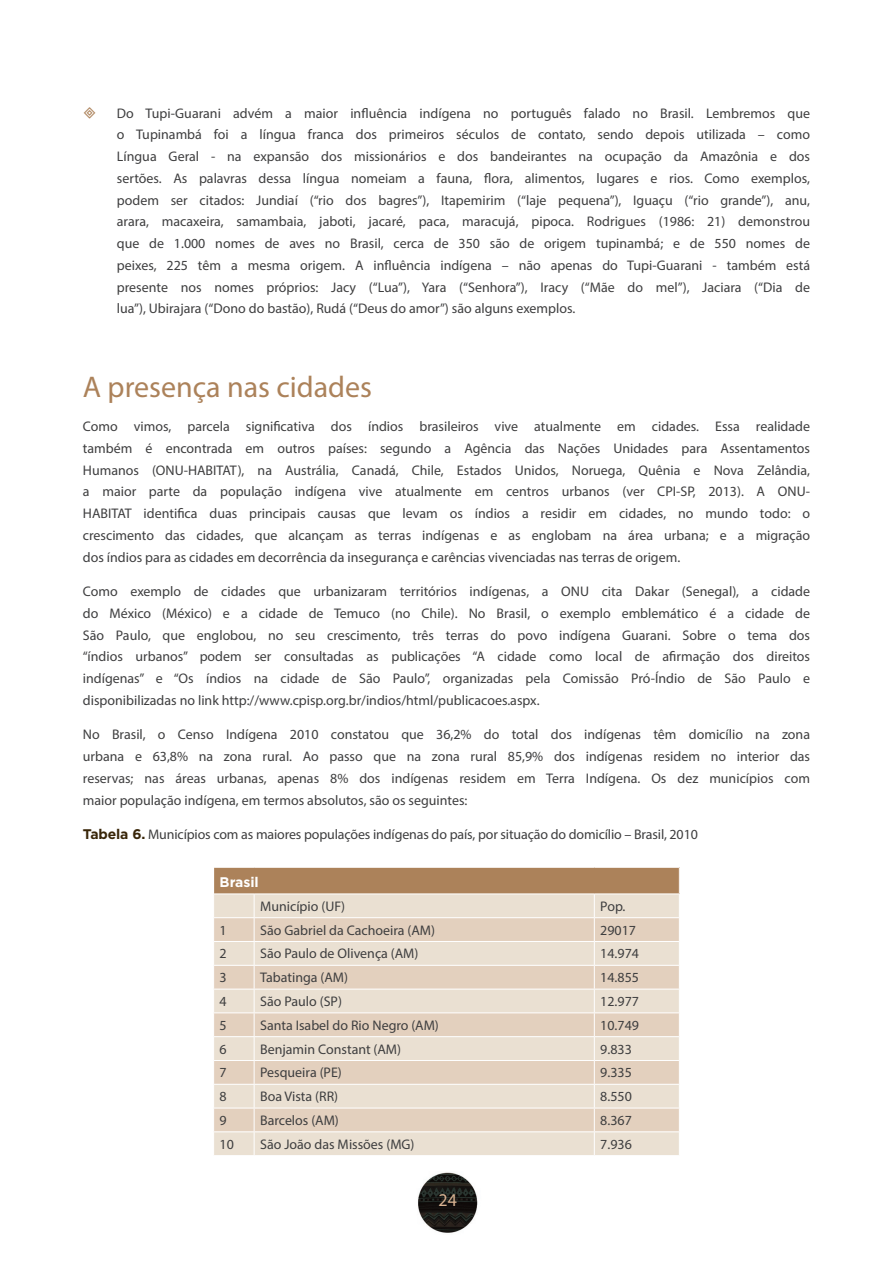
<style>
.page{position:relative;width:893px;height:1263px;background:#fff}
.page>*{position:absolute;margin:0;border:0;box-sizing:border-box;transform-origin:0 0}
.t1{font:30px "Myriad Pro";color:#ac825a}
.t2{font:18px "Myriad Pro";color:#d8b291}
.t3{font:13.95px/21.8px "Myriad Pro";color:#3e3e3f;text-align:justify}
.t4{font:700 13.95px "Gotham";color:#fff}
.s1{font-family:"Gotham";font-weight:700;color:#392609}
</style>
<div class="page">
<img style="left:418px;top:1172px;width:60px;height:61px">
<div style="left:214px;top:867px;width:465px;height:27px;background:#ac825a"></div>
<div style="left:214px;top:894px;width:465px;height:261px;background:#eae0d2"></div>
<svg style="left:214px;top:918px;width:465px;height:213px;background:#e6d7c7"></svg>
<hr style="left:213px;top:867px;width:41px;height:1px;background:#fff">
<hr style="left:254px;top:867px;width:340px;height:1px;background:#fff">
<hr style="left:594px;top:867px;width:86px;height:1px;background:#fff">
<hr style="left:213px;top:893px;width:41px;height:1px;background:#fff">
<hr style="left:254px;top:893px;width:340px;height:1px;background:#fff">
<hr style="left:594px;top:893px;width:86px;height:1px;background:#fff">
<hr style="left:213px;top:917px;width:41px;height:1px;background:#fff">
<hr style="left:254px;top:917px;width:340px;height:1px;background:#fff">
<hr style="left:594px;top:917px;width:86px;height:1px;background:#fff">
<hr style="left:213px;top:941px;width:41px;height:1px;background:#fff">
<hr style="left:254px;top:941px;width:340px;height:1px;background:#fff">
<hr style="left:594px;top:941px;width:86px;height:1px;background:#fff">
<hr style="left:213px;top:965px;width:41px;height:1px;background:#fff">
<hr style="left:254px;top:965px;width:340px;height:1px;background:#fff">
<hr style="left:594px;top:965px;width:86px;height:1px;background:#fff">
<hr style="left:213px;top:989px;width:41px;height:1px;background:#fff">
<hr style="left:254px;top:989px;width:340px;height:1px;background:#fff">
<hr style="left:594px;top:989px;width:86px;height:1px;background:#fff">
<hr style="left:213px;top:1012px;width:41px;height:1px;background:#fff">
<hr style="left:254px;top:1012px;width:340px;height:1px;background:#fff">
<hr style="left:594px;top:1012px;width:86px;height:1px;background:#fff">
<hr style="left:213px;top:1036px;width:41px;height:1px;background:#fff">
<hr style="left:254px;top:1036px;width:340px;height:1px;background:#fff">
<hr style="left:594px;top:1036px;width:86px;height:1px;background:#fff">
<hr style="left:213px;top:1060px;width:41px;height:1px;background:#fff">
<hr style="left:254px;top:1060px;width:340px;height:1px;background:#fff">
<hr style="left:594px;top:1060px;width:86px;height:1px;background:#fff">
<hr style="left:213px;top:1084px;width:41px;height:1px;background:#fff">
<hr style="left:254px;top:1084px;width:340px;height:1px;background:#fff">
<hr style="left:594px;top:1084px;width:86px;height:1px;background:#fff">
<hr style="left:213px;top:1108px;width:41px;height:1px;background:#fff">
<hr style="left:254px;top:1108px;width:340px;height:1px;background:#fff">
<hr style="left:594px;top:1108px;width:86px;height:1px;background:#fff">
<hr style="left:213px;top:1131px;width:41px;height:1px;background:#fff">
<hr style="left:254px;top:1131px;width:340px;height:1px;background:#fff">
<svg style="left:254px;top:894px;width:1px;height:261px"></svg>
<hr style="left:594px;top:1131px;width:86px;height:1px;background:#fff">
<svg style="left:594px;top:894px;width:1px;height:261px"></svg>
<svg style="left:679px;top:868px;width:1px;height:26px"></svg>
<p class="t3" style="left:117px;top:102px;width:695px">Do Tupi-Guarani advém a maior influência indígena no português falado no Brasil. Lembremos que o Tupinambá foi a língua franca dos primeiros séculos de contato, sendo depois utilizada – como Língua Geral - na expansão dos missionários e dos bandeirantes na ocupação da Amazônia e dos sertões. As palavras dessa língua nomeiam a fauna, flora, alimentos, lugares e rios. Como exemplos, podem ser citados: Jundiaí (“rio dos bagres”), Itapemirim (“laje pequena”), Iguaçu (“rio grande”), anu, arara, macaxeira, samambaia, jaboti, jacaré, paca, maracujá, pipoca. Rodrigues (1986: 21) demonstrou que de 1.000 nomes de aves no Brasil, cerca de 350 são de origem tupinambá; e de 550 nomes de peixes, 225 têm a mesma origem. A influência indígena – não apenas do Tupi-Guarani - também está presente nos nomes próprios: Jacy (“Lua”), Yara (“Senhora”), Iracy (“Mãe do mel”), Jaciara (“Dia de lua”), Ubirajara (“Dono do bastão), Rudá (“Deus do amor”) são alguns exemplos.</p>
<h1 class="t1" style="left:83px;top:368px;width:291px">A presença nas cidades</h1>
<p class="t3" style="left:83px;top:415px;width:729px">Como vimos, parcela significativa dos índios brasileiros vive atualmente em cidades. Essa realidade também é encontrada em outros países: segundo a Agência das Nações Unidades para Assentamentos Humanos (ONU-HABITAT), na Austrália, Canadá, Chile, Estados Unidos, Noruega, Quênia e Nova Zelândia, a maior parte da população indígena vive atualmente em centros urbanos (ver CPI-SP, 2013). A ONU-HABITAT identifica duas principais causas que levam os índios a residir em cidades, no mundo todo: o crescimento das cidades, que alcançam as terras indígenas e as englobam na área urbana; e a migração dos índios para as cidades em decorrência da insegurança e carências vivenciadas nas terras de origem.</p>
<p class="t3" style="left:83px;top:580px;width:729px">Como exemplo de cidades que urbanizaram territórios indígenas, a ONU cita Dakar (Senegal), a cidade do México (México) e a cidade de Temuco (no Chile). No Brasil, o exemplo emblemático é a cidade de São Paulo, que englobou, no seu crescimento, três terras do povo indígena Guarani. Sobre o tema dos “índios urbanos” podem ser consultadas as publicações “A cidade como local de afirmação dos direitos indígenas” e “Os índios na cidade de São Paulo”, organizadas pela Comissão Pró-Índio de São Paulo e disponibilizadas no link http://www.cpisp.org.br/indios/html/publicacoes.aspx.</p>
<p class="t3" style="left:83px;top:724px;width:729px">No Brasil, o Censo Indígena 2010 constatou que 36,2% do total dos indígenas têm domicílio na zona urbana e 63,8% na zona rural. Ao passo que na zona rural 85,9% dos indígenas residem no interior das reservas; nas áreas urbanas, apenas 8% dos indígenas residem em Terra Indígena. Os dez municípios com maior população indígena, em termos absolutos, são os seguintes:</p>
<p class="t3" style="left:83px;top:823px;width:616px"><span class="s1">Tabela 6.</span> Municípios com as maiores populações indígenas do país, por situação do domicílio – Brasil, 2010</p>
<p class="t4" style="left:220px;top:874px;width:41px">Brasil</p>
<p class="t3" style="left:260px;top:895px;width:87px">Município (UF)</p>
<p class="t3" style="left:600px;top:895px;width:27px">Pop.</p>
<p class="t3" style="left:220px;top:919px;width:9px">1</p>
<p class="t3" style="left:260px;top:919px;width:176px">São Gabriel da Cachoeira (AM)</p>
<p class="t3" style="left:600px;top:919px;width:37px">29017</p>
<p class="t3" style="left:220px;top:943px;width:9px">2</p>
<p class="t3" style="left:260px;top:943px;width:160px">São Paulo de Olivença (AM)</p>
<p class="t3" style="left:600px;top:943px;width:40px">14.974</p>
<p class="t3" style="left:220px;top:966px;width:9px">3</p>
<p class="t3" style="left:260px;top:966px;width:89px">Tabatinga (AM)</p>
<p class="t3" style="left:600px;top:966px;width:40px">14.855</p>
<p class="t3" style="left:220px;top:990px;width:9px">4</p>
<p class="t3" style="left:260px;top:990px;width:83px">São Paulo (SP)</p>
<p class="t3" style="left:600px;top:990px;width:40px">12.977</p>
<p class="t3" style="left:220px;top:1014px;width:9px">5</p>
<p class="t3" style="left:260px;top:1014px;width:180px">Santa Isabel do Rio Negro (AM)</p>
<p class="t3" style="left:600px;top:1014px;width:40px">10.749</p>
<p class="t3" style="left:220px;top:1038px;width:9px">6</p>
<p class="t3" style="left:260px;top:1038px;width:142px">Benjamin Constant (AM)</p>
<p class="t3" style="left:600px;top:1038px;width:33px">9.833</p>
<p class="t3" style="left:220px;top:1062px;width:9px">7</p>
<p class="t3" style="left:260px;top:1062px;width:83px">Pesqueira (PE)</p>
<p class="t3" style="left:600px;top:1062px;width:33px">9.335</p>
<p class="t3" style="left:220px;top:1085px;width:9px">8</p>
<p class="t3" style="left:260px;top:1085px;width:80px">Boa Vista (RR)</p>
<p class="t3" style="left:600px;top:1085px;width:33px">8.550</p>
<p class="t3" style="left:220px;top:1109px;width:9px">9</p>
<p class="t3" style="left:260px;top:1109px;width:80px">Barcelos (AM)</p>
<p class="t3" style="left:600px;top:1109px;width:33px">8.367</p>
<p class="t3" style="left:220px;top:1133px;width:16px">10</p>
<p class="t3" style="left:260px;top:1133px;width:156px">São João das Missões (MG)</p>
<p class="t3" style="left:600px;top:1133px;width:33px">7.936</p>
<p class="t2" style="left:438px;top:1188px;width:20px">24</p>
</div>
